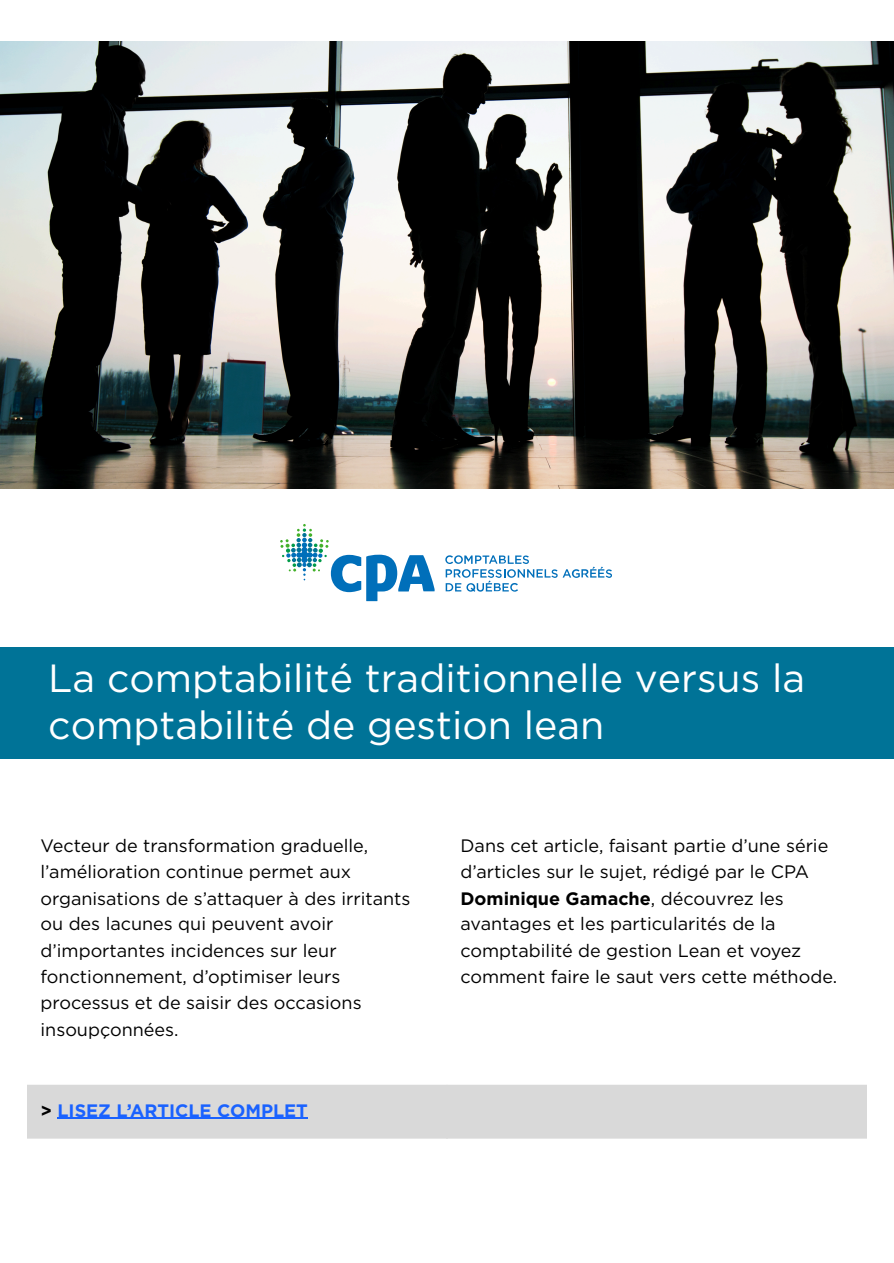
<style>
.page{position:relative;width:894px;height:1263px;background:#fff}
.page>*{position:absolute;margin:0;border:0;box-sizing:border-box;transform-origin:0 0}
.t1{font:39.3px/46.7px "Gotham";color:#fff}
.t2{font:18px/26.4px "Gotham";color:#000}
.t3{font:700 18px "Gotham";color:#1a62ff}
.s1{font-weight:700}
.s2{color:#000}
</style>
<div class="page">
<img style="left:0;top:42px;width:893px;height:446px">
<svg style="left:280px;top:524px;width:154px;height:77px"></svg>
<svg style="left:445px;top:555px;width:166px;height:37px"></svg>
<div style="left:0;top:647px;width:893px;height:111px;background:#007397"></div>
<div style="left:27px;top:1085px;width:839px;height:53px;background:#d9d9d9"></div>
<hr style="left:57px;top:1118px;width:251px;height:1px;background:#1a62ff">
<p class="t1" style="left:48px;top:655px;width:758px">La comptabilité traditionnelle versus la comptabilité de gestion lean</p>
<p class="t2" style="left:40px;top:832px;width:371px">Vecteur de transformation graduelle, l’amélioration continue permet aux organisations de s’attaquer à des irritants ou des lacunes qui peuvent avoir d’importantes incidences sur leur fonctionnement, d’optimiser leurs processus et de saisir des occasions insoupçonnées.</p>
<p class="t2" style="left:460px;top:832px;width:378px">Dans cet article, faisant partie d’une série d’articles sur le sujet, rédigé par le CPA <span class="s1">Dominique Gamache</span>, découvrez les avantages et les particularités de la comptabilité de gestion Lean et voyez comment faire le saut vers cette méthode.</p>
<p class="t3" style="left:40px;top:1099px;width:269px"><span class="s2">&gt;</span> LISEZ L’ARTICLE COMPLET</p>
</div>
